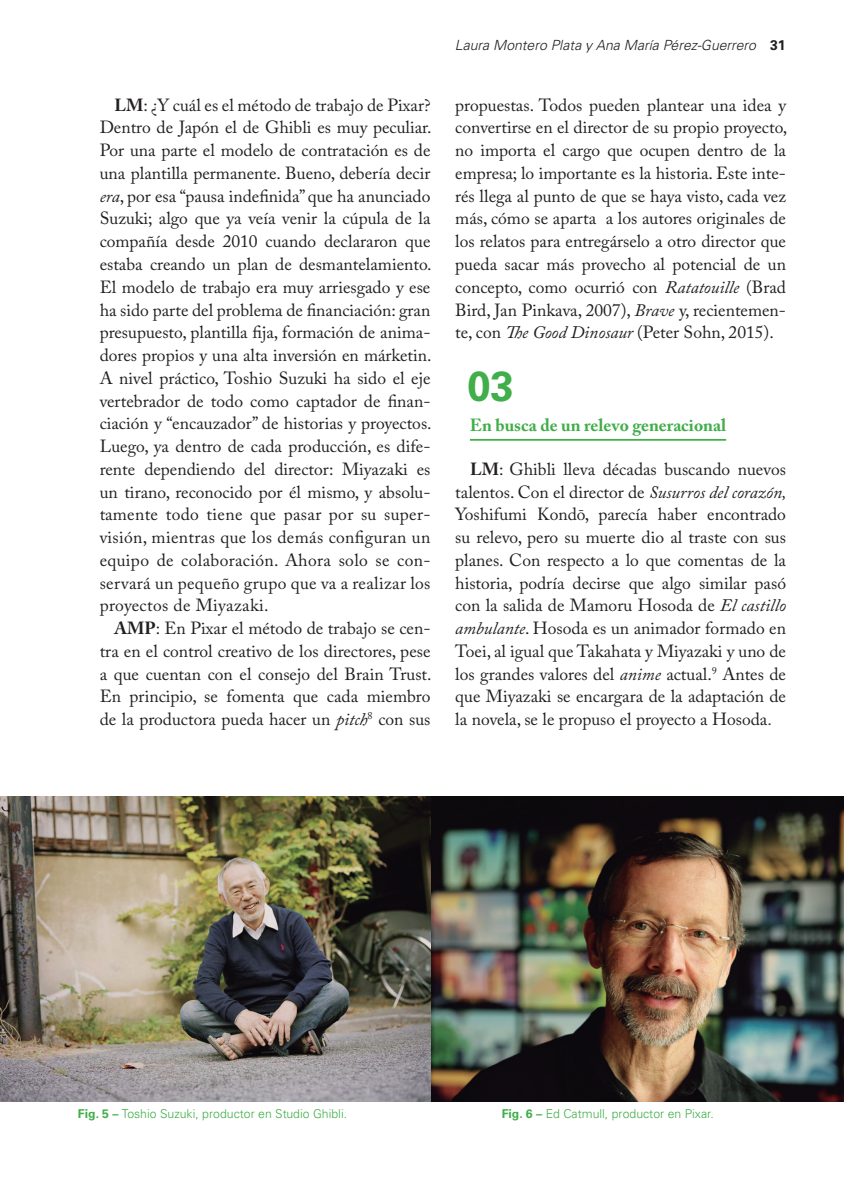
<style>
.page{position:relative;width:844px;height:1191px;background:#fff}
.page>*{position:absolute;margin:0;border:0;box-sizing:border-box;transform-origin:0 0}
.Texto{font:700 42px "Univers LT Std";color:#40ae49}
.texto_común{font:17.5px/22.8px "Adobe Caslon Pro";color:#231f20;text-align:justify}
.texto_común-2{font:700 17.5px "Adobe Caslon Pro";color:#40ae49}
.t1{font:italic 300 14px "Univers LT Std";color:#231f20}
.pies2{font:300 12.25px "Univers LT Std";color:#40ae49}
.s1{font-weight:700}
.s2{font-style:italic}
.s3{font-weight:700;font-style:normal}
.s4{color:#404040}
</style>
<div class="page">
<img style="left:0;top:796px;width:843px;height:305px">
<hr style="left:470px;top:439px;width:256px;height:2px;background:#40ae49">
<p class="texto_común" style="left:100px;top:93px;width:333px;text-indent:15px"><span class="s1">LM</span>: ¿Y cuál es el método de trabajo de Pixar?<br>Dentro de Japón el de Ghibli es muy peculiar.<br>Por una parte el modelo de contratación es de una plantilla permanente. Bueno, debería decir <span class="s2">era</span>, por esa “pausa indefinida” que ha anunciado Suzuki; algo que ya veía venir la cúpula de la compañía desde 2010 cuando declararon que estaba creando un plan de desmantelamiento.<br>El modelo de trabajo era muy arriesgado y ese ha sido parte del problema de financiación: gran presupuesto, plantilla fija, formación de anima&shy;dores propios y una alta inversión en márketin.<br>A nivel práctico, Toshio Suzuki ha sido el eje vertebrador de todo como captador de finan&shy;ciación y “encauzador” de historias y proyectos.<br>Luego, ya dentro de cada producción, es dife&shy;rente dependiendo del director: Miyazaki es un tirano, reconocido por él mismo, y absolu&shy;tamente todo tiene que pasar por su super&shy;visión, mientras que los demás configuran un equipo de colaboración. Ahora solo se con&shy;servará un pequeño grupo que va a realizar los proyectos de Miyazaki.</p>
<p class="texto_común" style="left:100px;top:616px;width:333px;text-indent:15px"><span class="s1">AMP</span>: En Pixar el método de trabajo se cen&shy;tra en el control creativo de los directores, pese a que cuentan con el consejo del Brain Trust.<br>En principio, se fomenta que cada miembro de la productora pueda hacer un <span class="s2">pitch</span><sup>8</sup> con sus</p>
<p class="t1" style="left:455px;top:36px;width:332px">Laura Montero Plata y Ana María Pérez-Guerrero <span class="s3">31</span></p>
<p class="texto_común" style="left:455px;top:93px;width:333px">propuestas. Todos pueden plantear una idea y convertirse en el director de su propio proyecto, no importa el cargo que ocupen dentro de la empresa; lo importante es la historia. Este inte&shy;rés llega al punto de que se haya visto, cada vez más, cómo se aparta a los autores originales de los relatos para entregárselo a otro director que pueda sacar más provecho al potencial de un concepto, como ocurrió con <span class="s2">Ratatouille</span> (Brad Bird, Jan Pinkava, 2007), <span class="s2">Brave</span> y, recientemen&shy;te, con <span class="s2">The Good Dinosaur</span> (Peter Sohn, 2015).</p>
<p class="Texto" style="left:467px;top:362px;width:48px">03</p>
<p class="texto_común-2" style="left:470px;top:414px;width:257px">En busca de un relevo generacional</p>
<p class="texto_común" style="left:455px;top:457px;width:333px;text-indent:15px"><span class="s1">LM</span>: Ghibli lleva décadas buscando nuevos talentos. Con el director de <span class="s2">Susurros del corazón, </span>Yoshifumi Kondō, parecía haber encontrado su relevo, pero su muerte dio al traste con sus planes. Con respecto a lo que comentas de la historia, podría decirse que algo similar pasó con la salida de Mamoru Hosoda de <span class="s2">El castillo ambulante</span>. Hosoda es un animador formado en Toei, al igual que Takahata y Miyazaki y uno de los grandes valores del <span class="s2">anime</span> actual.<sup>9</sup> Antes de que Miyazaki se encargara de la adaptación de la novela, se le propuso el proyecto a Hosoda<span class="s4">.</span></p>
<p class="pies2" style="left:78px;top:1106px;width:270px"><span class="s1">Fig. 5 –</span> Toshio Suzuki, productor en Studio Ghibli.</p>
<p class="pies2" style="left:501px;top:1106px;width:213px"><span class="s1">Fig. 6 –</span> Ed Catmull, productor en Pixar.</p>
</div>
